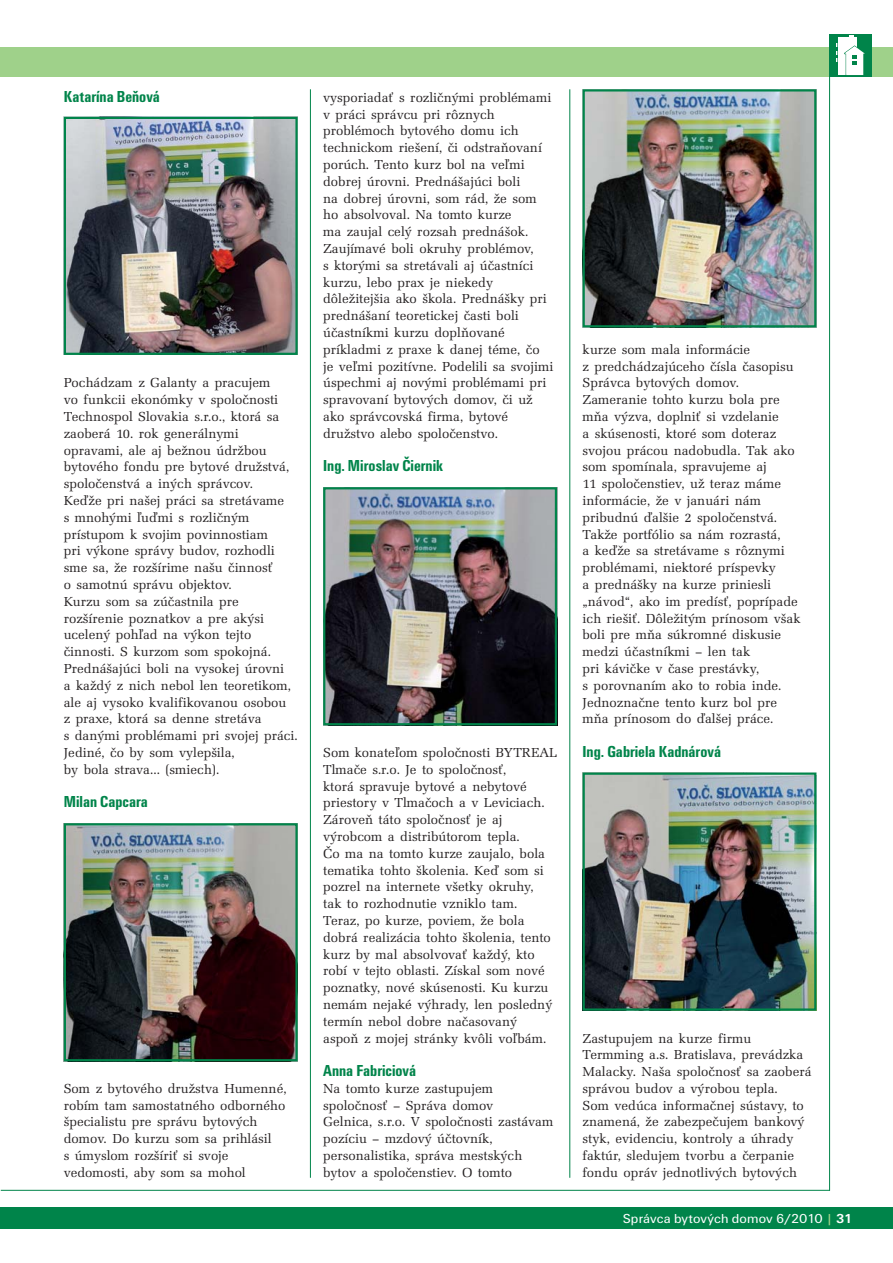
<style>
.page{position:relative;width:893px;height:1263px;background:#fff}
.page>*{position:absolute;margin:0;border:0;box-sizing:border-box;transform-origin:0 0}
.t1{font:700 condensed 16.5px "Unitus TEE";color:#00844a}
.t2{font:13.5px/16.8px "URW Latino TEE";color:#231f20}
.t3{font:13.5px "Unitus TEE";letter-spacing:.005em;color:#fff}
.s1{color:#9fd18a}
.s2{font-weight:700}
</style>
<div class="page">
<div style="left:0;top:1208px;width:893px;height:21px;background:#00844a"></div>
<div style="left:0;top:47px;width:893px;height:30px;background:#9fd18a"></div>
<hr style="left:1px;top:1190px;width:829px;height:1px;background:#00844a">
<div style="left:829px;top:34px;width:43px;height:43px;background:#00844a"></div>
<svg style="left:836px;top:36px;width:29px;height:40px"></svg>
<hr style="left:829px;top:34px;width:1px;height:1157px;background:#00844a">
<img style="left:326px;top:490px;width:228px;height:232px">
<div style="left:323px;top:487px;width:234px;height:238px;border:2px solid #00844a"></div>
<hr style="left:310px;top:89px;width:1px;height:1089px;background:#00844a">
<hr style="left:569px;top:89px;width:1px;height:1089px;background:#00844a">
<img style="left:67px;top:826px;width:228px;height:232px">
<div style="left:64px;top:823px;width:234px;height:238px;border:2px solid #00844a"></div>
<img style="left:67px;top:120px;width:228px;height:232px">
<div style="left:64px;top:117px;width:234px;height:238px;border:2px solid #00844a"></div>
<img style="left:586px;top:92px;width:227px;height:232px">
<div style="left:583px;top:89px;width:233px;height:238px;border:2px solid #00844a"></div>
<img style="left:586px;top:775px;width:227px;height:233px">
<div style="left:583px;top:772px;width:233px;height:239px;border:2px solid #00844a"></div>
<p class="t1" style="left:64px;top:90px;width:98px">Katarína Beňová</p>
<p class="t2" style="left:64px;top:375px;width:235px">Pochádzam z Galanty a pracujem<br>vo funkcii ekonómky v spoločnosti<br>Technospol Slovakia s.r.o., ktorá sa zaoberá 10. rok generálnymi opravami, ale aj bežnou údržbou bytového fondu pre bytové družstvá, spoločenstvá a iných správcov.<br>Keďže pri našej práci sa stretávame<br>s mnohými ľuďmi s rozličným prístupom k svojim povinnostiam<br>pri výkone správy budov, rozhodli sme sa, že rozšírime našu činnosť<br>o samotnú správu objektov.<br>Kurzu som sa zúčastnila pre rozšírenie poznatkov a pre akýsi ucelený pohľad na výkon tejto činnosti. S kurzom som spokojná.<br>Prednášajúci boli na vysokej úrovni<br>a každý z nich nebol len teoretikom, ale aj vysoko kvalifikovanou osobou<br>z praxe, ktorá sa denne stretáva<br>s danými problémami pri svojej práci.<br>Jediné, čo by som vylepšila,<br>by bola strava... (smiech).</p>
<p class="t1" style="left:64px;top:795px;width:86px">Milan Capcara</p>
<p class="t2" style="left:64px;top:1081px;width:224px">Som z bytového družstva Humenné, robím tam samostatného odborného špecialistu pre správu bytových domov. Do kurzu som sa prihlásil<br>s úmyslom rozšíriť si svoje vedomosti, aby som sa mohol</p>
<p class="t2" style="left:323px;top:90px;width:232px">vysporiadať s rozličnými problémami v práci správcu pri rôznych problémoch bytového domu ich technickom riešení, či odstraňovaní porúch. Tento kurz bol na veľmi dobrej úrovni. Prednášajúci boli<br>na dobrej úrovni, som rád, že som ho absolvoval. Na tomto kurze<br>ma zaujal celý rozsah prednášok.<br>Zaujímavé boli okruhy problémov,<br>s ktorými sa stretávali aj účastníci kurzu, lebo prax je niekedy dôležitejšia ako škola. Prednášky pri prednášaní teoretickej časti boli účastníkmi kurzu doplňované príkladmi z praxe k danej téme, čo je veľmi pozitívne. Podelili sa svojimi úspechmi aj novými problémami pri spravovaní bytových domov, či už ako správcovská firma, bytové družstvo alebo spoločenstvo.</p>
<p class="t1" style="left:323px;top:459px;width:121px">Ing. Miroslav Čiernik</p>
<p class="t2" style="left:323px;top:745px;width:235px">Som konateľom spoločnosti BYTREAL Tlmače s.r.o. Je to spoločnosť,<br>ktorá spravuje bytové a nebytové priestory v Tlmačoch a v Leviciach.<br>Zároveň táto spoločnosť je aj výrobcom a distribútorom tepla.<br>Čo ma na tomto kurze zaujalo, bola tematika tohto školenia. Keď som si pozrel na internete všetky okruhy,<br>tak to rozhodnutie vzniklo tam.<br>Teraz, po kurze, poviem, že bola dobrá realizácia tohto školenia, tento kurz by mal absolvovať každý, kto robí v tejto oblasti. Získal som nové poznatky, nové skúsenosti. Ku kurzu nemám nejaké výhrady, len posledný termín nebol dobre načasovaný<br>aspoň z mojej stránky kvôli voľbám.</p>
<p class="t1" style="left:323px;top:1064px;width:94px">Anna Fabriciová</p>
<p class="t2" style="left:323px;top:1081px;width:232px">Na tomto kurze zastupujem spoločnosť – Správa domov<br>Gelnica, s.r.o. V spoločnosti zastávam pozíciu – mzdový účtovník, personalistika, správa mestských bytov a spoločenstiev. O tomto</p>
<p class="t2" style="left:583px;top:342px;width:219px">kurze som mala informácie<br>z predchádzajúceho čísla časopisu<br>Správca bytových domov.<br>Zameranie tohto kurzu bola pre mňa výzva, doplniť si vzdelanie<br>a skúsenosti, ktoré som doteraz svojou prácou nadobudla. Tak ako som spomínala, spravujeme aj<br>11 spoločenstiev, už teraz máme informácie, že v januári nám pribudnú ďalšie 2 spoločenstvá.<br>Takže portfólio sa nám rozrastá,<br>a keďže sa stretávame s rôznymi problémami, niektoré príspevky<br>a prednášky na kurze priniesli „návod“, ako im predísť, poprípade ich riešiť. Dôležitým prínosom však boli pre mňa súkromné diskusie medzi účastníkmi – len tak<br>pri kávičke v čase prestávky,<br>s porovnaním ako to robia inde.<br>Jednoznačne tento kurz bol pre mňa prínosom do ďalšej práce.</p>
<p class="t1" style="left:583px;top:745px;width:140px">Ing. Gabriela Kadnárová</p>
<p class="t2" style="left:583px;top:1030px;width:231px">Zastupujem na kurze firmu Termming a.s. Bratislava, prevádzka Malacky. Naša spoločnosť sa zaoberá správou budov a výrobou tepla.<br>Som vedúca informačnej sústavy, to znamená, že zabezpečujem bankový styk, evidenciu, kontroly a úhrady faktúr, sledujem tvorbu a čerpanie fondu opráv jednotlivých bytových</p>
<p class="t3" style="left:623px;top:1213px;width:231px">Správca bytových domov 6/2010 <span class="s1">|</span> <span class="s2">31</span></p>
</div>
